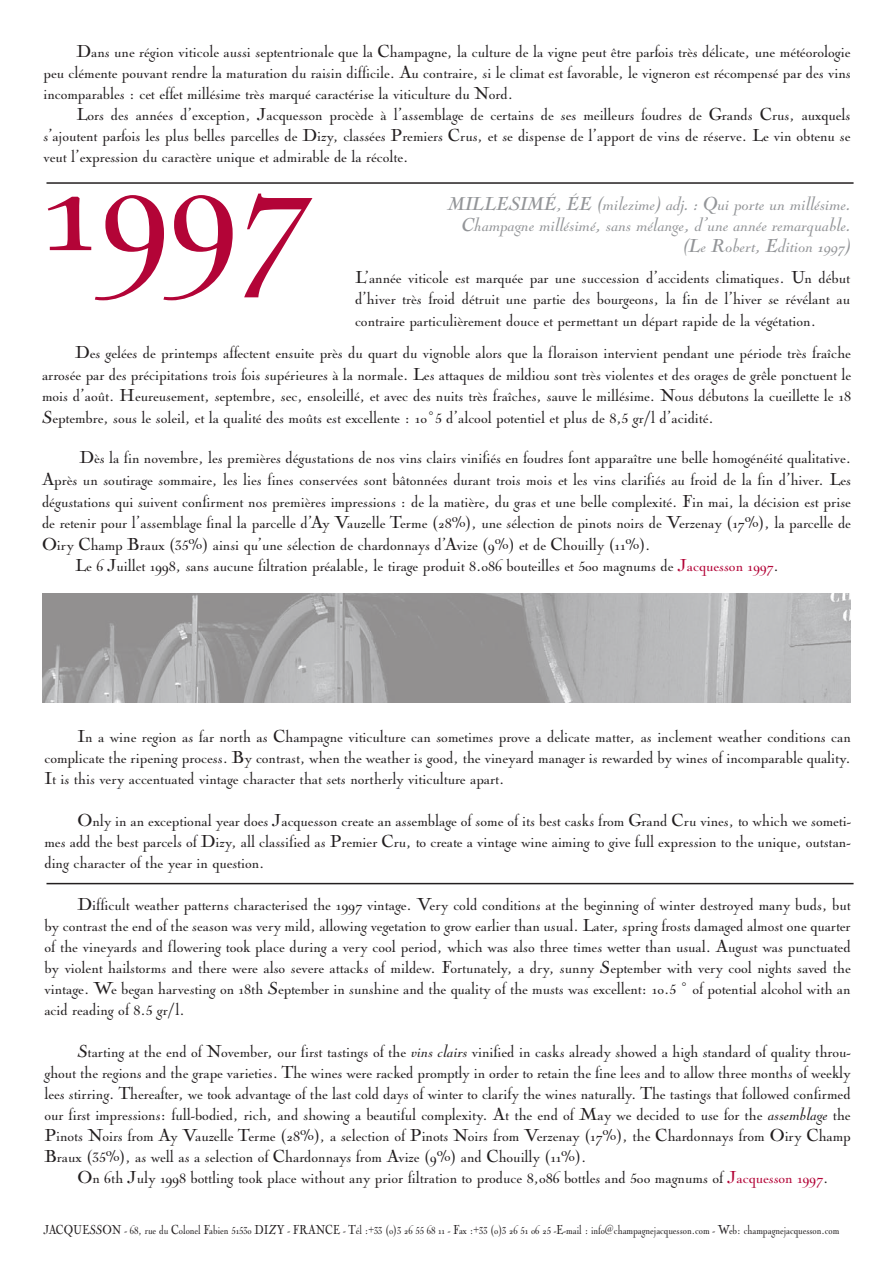
<style>
.page{position:relative;width:893px;height:1263px;background:#fff}
.page>*{position:absolute;margin:0;border:0;box-sizing:border-box;transform-origin:0 0}
.t1{font:186px "Nicolas Coc T";color:#b30437}
.t2{font:italic 19.5px/21px "Nicolas Coc T";color:#939598;text-align:right}
.t3{font:18px/21px "Nicolas Coc T";color:#231f20;text-align:justify}
.t4{font:13.5px "Nicolas Coc T";color:#231f20;scale:.84 1}
.s1{color:#b30437}
.s2{font-style:italic}
</style>
<div class="page">
<hr style="left:46px;top:182px;width:807px;height:2px;background:#231f20">
<hr style="left:46px;top:883px;width:807px;height:1px;background:#231f20">
<img style="left:42px;top:594px;width:808px;height:108px">
<p class="t3" style="left:76px;top:43px;width:775px">Dans une région viticole aussi septentrionale que la Champagne, la culture de la vigne peut être parfois très délicate, une météorologie</p>
<p class="t3" style="left:43px;top:64px;width:809px">peu clémente pouvant rendre la maturation du raisin difficile. Au contraire, si le climat est favorable, le vigneron est récompensé par des vins</p>
<p class="t3" style="left:43px;top:85px;width:471px">incomparables : cet effet millésime très marqué caractérise la viticulture du Nord.</p>
<p class="t3" style="left:76px;top:106px;width:775px">Lors des années d’exception, Jacquesson procède à l’assemblage de certains de ses meilleurs foudres de Grands Crus, auxquels</p>
<p class="t3" style="left:43px;top:127px;width:808px">s’ajoutent parfois les plus belles parcelles de Dizy, classées Premiers Crus, et se dispense de l’apport de vins de réserve. Le vin obtenu se</p>
<p class="t3" style="left:43px;top:148px;width:366px">veut l’expression du caractère unique et admirable de la récolte.</p>
<p class="t2" style="left:448px;top:194px;width:404px">MILLESIMÉ, ÉE (milezime) adj. : Qui porte un millésime.<br>Champagne millésimé, sans mélange, d’une année remarquable. (Le Robert, Edition 1997)</p>
<p class="t1" style="left:42px;top:90px;width:271px">1997</p>
<p class="t3" style="left:355px;top:268px;width:497px;line-height:21.6px">L’année viticole est marquée par une succession d’accidents climatiques. Un début d’hiver très froid détruit une partie des bourgeons, la fin de l’hiver se révélant au contraire particulièrement douce et permettant un départ rapide de la végétation.</p>
<p class="t3" style="left:42px;top:343px;width:811px;line-height:21.6px;text-indent:33px">Des gelées de printemps affectent ensuite près du quart du vignoble alors que la floraison intervient pendant une période très fraîche arrosée par des précipitations trois fois supérieures à la normale. Les attaques de mildiou sont très violentes et des orages de grêle ponctuent le mois d’août. Heureusement, septembre, sec, ensoleillé, et avec des nuits très fraîches, sauve le millésime. Nous débutons la cueillette le 18<br>Septembre, sous le soleil, et la qualité des moûts est excellente : 10°5 d’alcool potentiel et plus de 8,5 gr/l d’acidité.</p>
<p class="t3" style="left:79px;top:449px;width:773px">Dès la fin novembre, les premières dégustations de nos vins clairs vinifiés en foudres font apparaître une belle homogénéité qualitative.</p>
<p class="t3" style="left:42px;top:470px;width:811px">Après un soutirage sommaire, les lies fines conservées sont bâtonnées durant trois mois et les vins clarifiés au froid de la fin d’hiver. Les</p>
<p class="t3" style="left:42px;top:492px;width:810px">dégustations qui suivent confirment nos premières impressions : de la matière, du gras et une belle complexité. Fin mai, la décision est prise</p>
<p class="t3" style="left:42px;top:514px;width:810px">de retenir pour l’assemblage final la parcelle d’Ay Vauzelle Terme (28%), une sélection de pinots noirs de Verzenay (17%), la parcelle de</p>
<p class="t3" style="left:42px;top:535px;width:610px">Oiry Champ Braux (35%) ainsi qu’une sélection de chardonnays d’Avize (9%) et de Chouilly (11%).</p>
<p class="t3" style="left:75px;top:557px;width:705px">Le 6 Juillet 1998, sans aucune filtration préalable, le tirage produit 8.086 bouteilles et 500 magnums de <span class="s1">Jacquesson 1997</span>.</p>
<p class="t3" style="left:44px;top:727px;width:808px;text-indent:33px">In a wine region as far north as Champagne viticulture can sometimes prove a delicate matter, as inclement weather conditions can complicate the ripening process. By contrast, when the weather is good, the vineyard manager is rewarded by wines of incomparable quality.<br>It is this very accentuated vintage character that sets northerly viticulture apart.</p>
<p class="t3" style="left:44px;top:811px;width:808px;text-indent:33px">Only in an exceptional year does Jacquesson create an assemblage of some of its best casks from Grand Cru vines, to which we someti&shy;mes add the best parcels of Dizy, all classified as Premier Cru, to create a vintage wine aiming to give full expression to the unique, outstan&shy;ding character of the year in question.</p>
<p class="t3" style="left:44px;top:895px;width:808px;text-indent:33px">Difficult weather patterns characterised the 1997 vintage. Very cold conditions at the beginning of winter destroyed many buds, but by contrast the end of the season was very mild, allowing vegetation to grow earlier than usual. Later, spring frosts damaged almost one quarter of the vineyards and flowering took place during a very cool period, which was also three times wetter than usual. August was punctuated by violent hailstorms and there were also severe attacks of mildew. Fortunately, a dry, sunny September with very cool nights saved the vintage. We began harvesting on 18th September in sunshine and the quality of the musts was excellent: 10.5 ° of potential alcohol with an acid reading of 8.5 gr/l.</p>
<p class="t3" style="left:77px;top:1042px;width:775px">Starting at the end of November, our first tastings of the <span class="s2">vins clairs</span> vinified in casks already showed a high standard of quality throu-</p>
<p class="t3" style="left:44px;top:1063px;width:808px">ghout the regions and the grape varieties. The wines were racked promptly in order to retain the fine lees and to allow three months of weekly</p>
<p class="t3" style="left:44px;top:1084px;width:808px">lees stirring. Thereafter, we took advantage of the last cold days of winter to clarify the wines naturally. The tastings that followed confirmed</p>
<p class="t3" style="left:44px;top:1105px;width:808px">our first impressions: full-bodied, rich, and showing a beautiful complexity. At the end of May we decided to use for the <span class="s2">assemblage</span> the</p>
<p class="t3" style="left:44px;top:1126px;width:808px">Pinots Noirs from Ay Vauzelle Terme (28%), a selection of Pinots Noirs from Verzenay (17%), the Chardonnays from Oiry Champ</p>
<p class="t3" style="left:44px;top:1147px;width:543px">Braux (35%), as well as a selection of Chardonnays from Avize (9%) and Chouilly (11%).</p>
<p class="t3" style="left:77px;top:1168px;width:752px">On 6th July 1998 bottling took place without any prior filtration to produce 8,086 bottles and 500 magnums of <span class="s1">Jacquesson 1997</span>.</p>
<p class="t4" style="left:44px;top:1222px;width:949px">JACQUESSON - 68, rue du Colonel Fabien 51530 DIZY - FRANCE - Tél :+33 (0)3 26 55 68 11 - Fax :+33 (0)3 26 51 06 25 -E-mail : info@champagnejacquesson.com - Web: champagnejacquesson.com</p>
</div>
